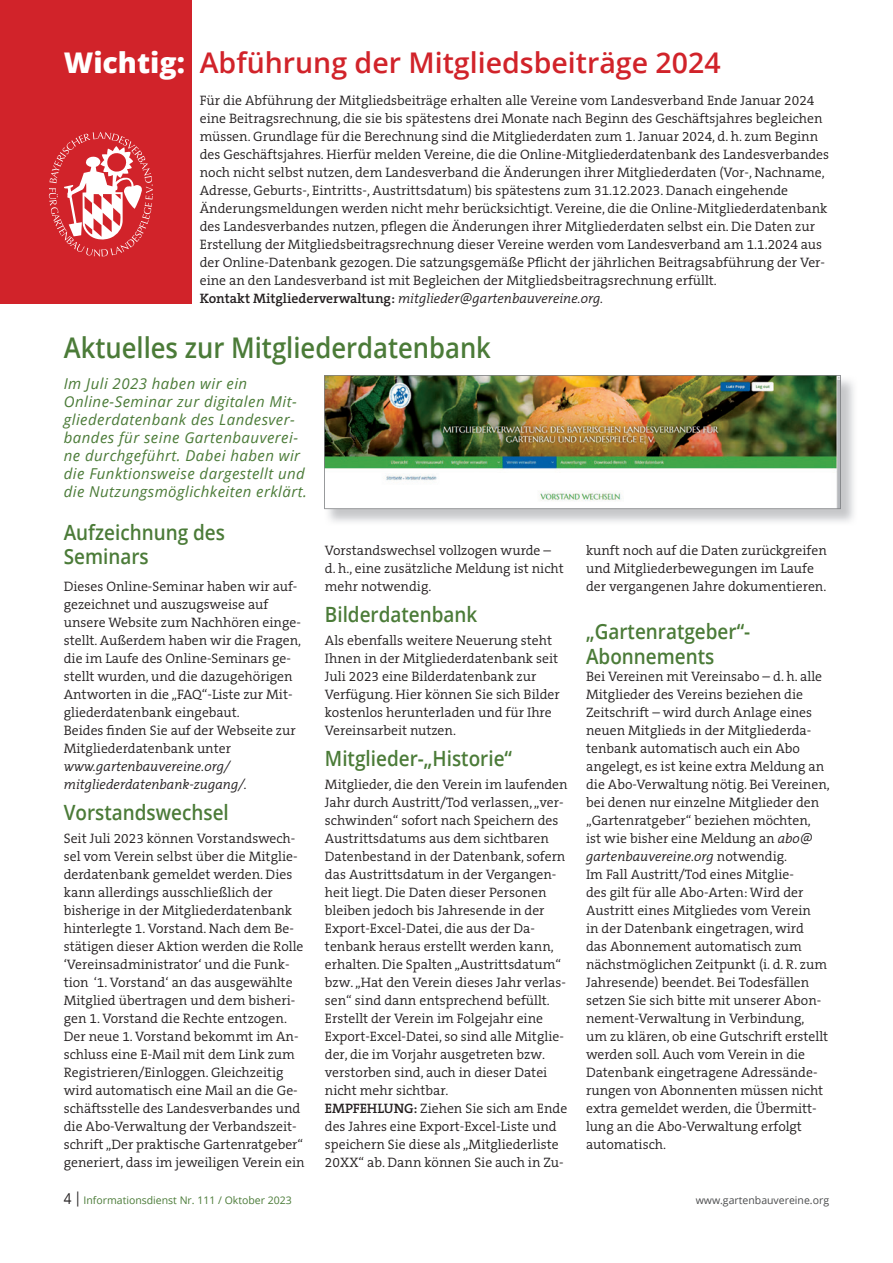
<style>
.page{position:relative;width:893px;height:1263px;background:#fff}
.page>*{position:absolute;margin:0;border:0;box-sizing:border-box;transform-origin:0 0}
.t1{font:600 28.5px "Open Sans";color:#d1232a}
.t2{font:600 28.5px "Open Sans";color:#4b7b38;scale:.9 1}
.t3{font:600 21px/24px "Open Sans";color:#4b7b38;scale:.9 1}
.t4{font:italic 15px/18px "Open Sans";letter-spacing:.03em;color:#4b7b38}
.t5{font:300 13.65px/18px "The Serif B W4";color:#231f20}
.t6{font:italic 300 13.65px/18px "The Serif B W4";color:#231f20}
.t7{font:10.5px "Open Sans";color:#4b7b38}
.t8{font:10.5px "Open Sans";color:#4b4c4d}
.s1{font-weight:800;color:#fff}
.s2{font-family:"The Serif B W6";font-weight:600}
.s3{font-style:italic}
.s4{font-size:15px;color:#231f20}
</style>
<div class="page">
<img style="left:324px;top:375px;width:517px;height:134px">
<div style="left:0;top:0;width:191px;height:303px;background:#d1232a"></div>
<svg style="left:49px;top:132px;width:104px;height:125px"></svg>
<h1 class="t1" style="left:64px;top:43px;width:658px"><span class="s1">Wichtig:</span> Abführung der Mitgliedsbeiträge 2024</h1>
<p class="t5" style="left:200px;top:91px;width:631px">Für die Abführung der Mitgliedsbeiträge erhalten alle Vereine vom Landesverband Ende Januar 2024 eine Beitragsrechnung, die sie bis spätestens drei Monate nach Beginn des Geschäftsjahres begleichen müssen. Grundlage für die Berechnung sind die Mitgliederdaten zum 1. Januar 2024, d. h. zum Beginn des Geschäftsjahres. Hierfür melden Vereine, die die Online-Mitgliederdatenbank des Landesverbandes noch nicht selbst nutzen, dem Landesverband die Änderungen ihrer Mitgliederdaten (Vor-, Nachname, Adresse, Geburts-, Eintritts-, Austrittsdatum) bis spätestens zum 31.12.2023. Danach eingehende Änderungsmeldungen werden nicht mehr berücksichtigt. Vereine, die die Online-Mitgliederdatenbank des Landesverbandes nutzen, pflegen die Änderungen ihrer Mitgliederdaten selbst ein. Die Daten zur Erstellung der Mitgliedsbeitragsrechnung dieser Vereine werden vom Landesverband am 1.1.2024 aus der Online-Datenbank gezogen. Die satzungsgemäße Pflicht der jährlichen Beitragsabführung der Ver&shy;eine an den Landesverband ist mit Begleichen der Mitgliedsbeitragsrechnung erfüllt.<br><span class="s2">Kontakt Mitgliederverwaltung:</span> <span class="s3">mitglieder@gartenbauvereine.org.</span></p>
<h1 class="t2" style="left:64px;top:328px;width:476px">Aktuelles zur Mitgliederdatenbank</h1>
<p class="t4" style="left:64px;top:374px;width:245px">Im Juli 2023 haben wir ein Online-Seminar zur digitalen Mit&shy;gliederdatenbank des Landesver&shy;bandes für seine Gartenbauverei&shy;ne durchgeführt. Dabei haben wir die Funktionsweise dargestellt und die Nutzungsmöglichkeiten erklärt.</p>
<h2 class="t3" style="left:64px;top:520px;width:181px">Aufzeichnung des<br>Seminars</h2>
<p class="t5" style="left:64px;top:577px;width:239px">Dieses Online-Seminar haben wir auf&shy;gezeichnet und auszugsweise auf unsere Website zum Nachhören einge&shy;stellt. Außerdem haben wir die Fragen, die im Laufe des Online-Seminars ge&shy;stellt wurden, und die dazugehörigen Antworten in die „FAQ“-Liste zur Mit&shy;gliederdatenbank eingebaut.<br>Beides finden Sie auf der Webseite zur Mitgliederdatenbank unter</p>
<p class="t6" style="left:64px;top:757px;width:185px">www.gartenbauvereine.org/ mitgliederdatenbank-zugang/.</p>
<h2 class="t3" style="left:64px;top:800px;width:185px">Vorstandswechsel</h2>
<p class="t5" style="left:64px;top:829px;width:242px">Seit Juli 2023 können Vorstandswech&shy;sel vom Verein selbst über die Mitglie&shy;derdatenbank gemeldet werden. Dies kann allerdings ausschließlich der bisherige in der Mitgliederdatenbank hinterlegte 1. Vorstand. Nach dem Be&shy;stätigen dieser Aktion werden die Rolle ‘Vereinsadministrator‘ und die Funk&shy;tion ‘1. Vorstand‘ an das ausgewählte Mitglied übertragen und dem bisheri&shy;gen 1. Vorstand die Rechte entzogen.<br>Der neue 1. Vorstand bekommt im An&shy;schluss eine E-Mail mit dem Link zum Registrieren/Einloggen. Gleichzeitig wird automatisch eine Mail an die Ge&shy;schäftsstelle des Landesverbandes und die Abo-Verwaltung der Verbandszeit&shy;schrift „Der praktische Gartenratgeber“ generiert, dass im jeweiligen Verein ein</p>
<p class="t5" style="left:325px;top:541px;width:240px">Vorstandswechsel vollzogen wurde – d. h., eine zusätzliche Meldung ist nicht mehr notwendig.</p>
<h2 class="t3" style="left:325px;top:602px;width:171px">Bilderdatenbank</h2>
<p class="t5" style="left:325px;top:631px;width:236px">Als ebenfalls weitere Neuerung steht Ihnen in der Mitgliederdatenbank seit Juli 2023 eine Bilderdatenbank zur Verfügung. Hier können Sie sich Bilder kostenlos herunterladen und für Ihre Vereinsarbeit nutzen.</p>
<h2 class="t3" style="left:325px;top:746px;width:209px">Mitglieder-„Historie“</h2>
<p class="t5" style="left:325px;top:775px;width:244px">Mitglieder, die den Verein im laufenden Jahr durch Austritt/Tod verlassen, „ver&shy;schwinden“ sofort nach Speichern des Austrittsdatums aus dem sichtbaren Datenbestand in der Datenbank, sofern das Austrittsdatum in der Vergangen&shy;heit liegt. Die Daten dieser Personen bleiben jedoch bis Jahresende in der Export-Excel-Datei, die aus der Da&shy;tenbank heraus erstellt werden kann, erhalten. Die Spalten „Austrittsdatum“ bzw. „Hat den Verein dieses Jahr verlas&shy;sen“ sind dann entsprechend befüllt.<br>Erstellt der Verein im Folgejahr eine Export-Excel-Datei, so sind alle Mitglie&shy;der, die im Vorjahr ausgetreten bzw. verstorben sind, auch in dieser Datei nicht mehr sichtbar.<br><span class="s2">EMPFEHLUNG:</span> Ziehen Sie sich am Ende des Jahres eine Export-Excel-Liste und speichern Sie diese als „Mitgliederliste 20XX“ ab. Dann können Sie auch in Zu-</p>
<p class="t5" style="left:586px;top:541px;width:242px">kunft noch auf die Daten zurückgreifen und Mitgliederbewegungen im Laufe der vergangenen Jahre dokumentieren.</p>
<h2 class="t3" style="left:586px;top:618px;width:184px;line-height:25.2px">„Gartenratgeber“-<br>Abonnements</h2>
<p class="t5" style="left:586px;top:667px;width:245px">Bei Vereinen mit Vereinsabo – d. h. alle Mitglieder des Vereins beziehen die Zeitschrift – wird durch Anlage eines neuen Mitglieds in der Mitgliederda&shy;tenbank automatisch auch ein Abo angelegt, es ist keine extra Meldung an die Abo-Verwaltung nötig. Bei Vereinen, bei denen nur einzelne Mitglieder den „Gartenratgeber“ beziehen möchten,<br>ist wie bisher eine Meldung an <span class="s3">abo@ gartenbauvereine.org</span> notwendig.<br>Im Fall Austritt/Tod eines Mitglie-<br>des gilt für alle Abo-Arten: Wird der Austritt eines Mitgliedes vom Verein<br>in der Datenbank eingetragen, wird<br>das Abonnement automatisch zum nächstmöglichen Zeitpunkt (i. d. R. zum Jahresende) beendet. Bei Todesfällen setzen Sie sich bitte mit unserer Abon&shy;nement-Verwaltung in Verbindung,<br>um zu klären, ob eine Gutschrift erstellt werden soll. Auch vom Verein in die Datenbank eingetragene Adressände&shy;rungen von Abonnenten müssen nicht extra gemeldet werden, die Übermitt&shy;lung an die Abo-Verwaltung erfolgt automatisch.</p>
<p class="t7" style="left:64px;top:1193px;width:230px"><span class="s4">4 |</span> Informationsdienst Nr. 111 / Oktober 2023</p>
<p class="t8" style="left:696px;top:1193px;width:135px">www.gartenbauvereine.org</p>
</div>
